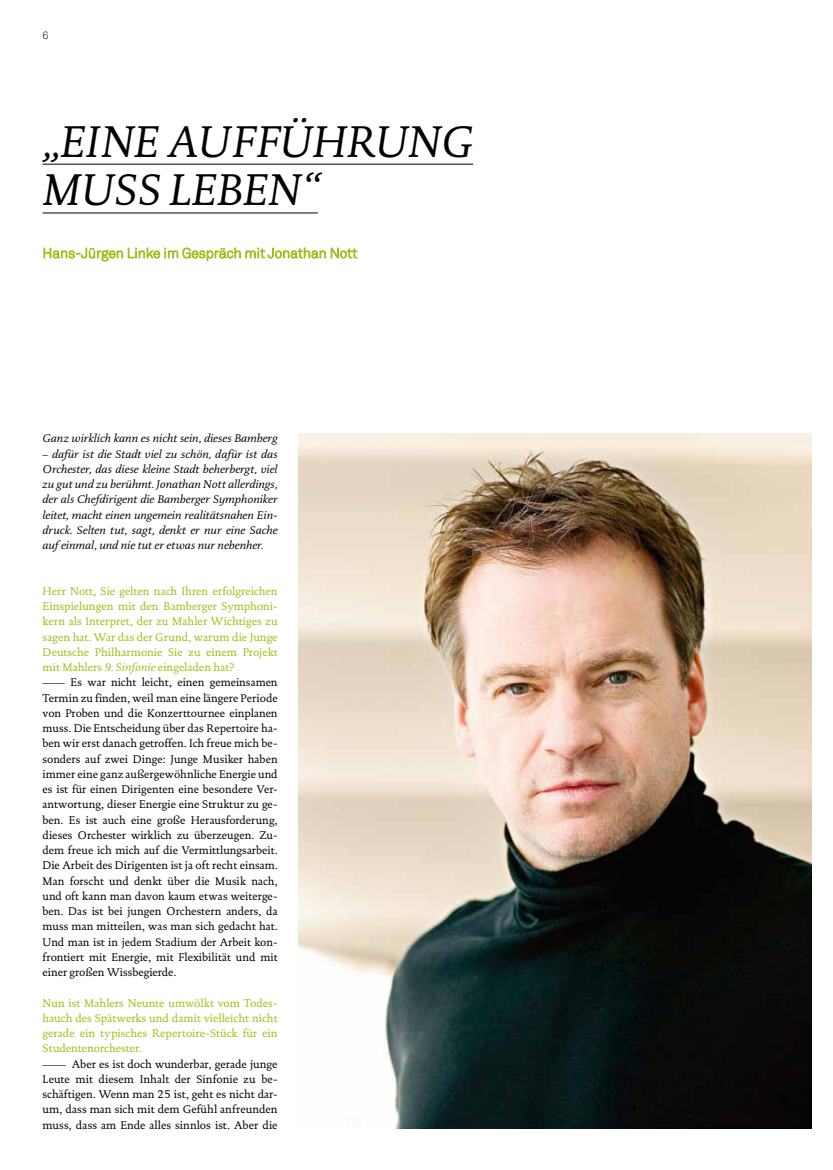
<style>
.page{position:relative;width:833px;height:1170px;background:#fff}
.page>*{position:absolute;margin:0;border:0;box-sizing:border-box;transform-origin:0 0}
.t1{font:italic 45px/48.8px "DTL Documenta T";color:#000;scale:.96 1}
.t2{font:11.25px/15.2px "DTL Documenta T";color:#000}
.t3{font:italic 11.25px/15.2px "DTL Documenta TOT";color:#000;text-align:justify}
.t4{font:11.25px/15.2px "DTL Documenta T";color:#9bc017}
.t5{font:300 10.62px "Akkurat";color:#000}
.s1{font-size:42.5px}
.s2{color:#9bc017}
.s3{font-family:"DTL Documenta TOT";font-style:italic;color:#9bc017}
</style>
<div class="page">
<img style="left:299px;top:433px;width:512px;height:695px">
<hr style="left:43px;top:164px;width:430px;height:1px;background:#000">
<hr style="left:43px;top:212px;width:275px;height:1px;background:#000">
<svg style="left:44px;top:248px;width:196px;height:13px"></svg>
<svg style="left:246px;top:248px;width:111px;height:10px"></svg>
<p class="t5" style="left:43px;top:29px;width:8px">6</p>
<h1 class="t1" style="left:43px;top:116px;width:450px"><span class="s1">„</span>EINE AUFFÜHRUNG<br>MUSS LEBEN<span class="s1">“</span></h1>
<p class="t3" style="left:43px;top:431px;width:237px">Ganz wirklich kann es nicht sein, dieses Bamberg</p>
<p class="t3" style="left:43px;top:446px;width:237px">– dafür ist die Stadt viel zu schön, dafür ist das Orchester, das diese kleine Stadt beherbergt, viel zu gut und zu berühmt. Jonathan Nott allerdings, der als Chefdirigent die Bamberger Symphoniker leitet, macht einen ungemein realitätsnahen Ein&shy;druck. Selten tut, sagt, denkt er nur eine Sache auf einmal, und nie tut er etwas nur nebenher.</p>
<p class="t2" style="left:43px;top:583px;width:237px"><span class="s2">Herr Nott, Sie gelten nach Ihren erfolgreichen Einspielungen mit den Bamberger Symphoni&shy;kern als Interpret, der zu Mahler Wichtiges zu sagen hat. War das der Grund, warum die Junge Deutsche Philharmonie Sie zu einem Projekt mit Mahlers</span> <span class="s3">9. Sinfonie</span> <span class="s2">eingeladen hat?<br></span>—— Es war nicht leicht, einen gemeinsamen Termin zu finden, weil man eine längere Periode von Proben und die Konzerttournee einplanen muss. Die Entscheidung über das Repertoire ha&shy;ben wir erst danach getroffen. Ich freue mich be&shy;sonders auf zwei Dinge: Junge Musiker haben immer eine ganz außergewöhnliche Energie und es ist für einen Dirigenten eine besondere Ver&shy;antwortung, dieser Energie eine Struktur zu ge&shy;ben. Es ist auch eine große Herausforderung, dieses Orchester wirklich zu überzeugen. Zu&shy;dem freue ich mich auf die Vermittlungsarbeit.<br>Die Arbeit des Dirigenten ist ja oft recht einsam.<br>Man forscht und denkt über die Musik nach, und oft kann man davon kaum etwas weiterge&shy;ben. Das ist bei jungen Orchestern anders, da muss man mitteilen, was man sich gedacht hat.<br>Und man ist in jedem Stadium der Arbeit kon&shy;frontiert mit Energie, mit Flexibilität und mit einer großen Wissbegierde.</p>
<p class="t4" style="left:43px;top:994px;width:237px">Nun ist Mahlers Neunte umwölkt vom Todes&shy;hauch des Spätwerks und damit vielleicht nicht gerade ein typisches Repertoire-Stück für ein Studentenorchester.</p>
<p class="t2" style="left:43px;top:1055px;width:237px;text-align:justify">—— Aber es ist doch wunderbar, gerade junge Leute mit diesem Inhalt der Sinfonie zu be&shy;schäftigen. Wenn man 25 ist, geht es nicht dar&shy;um, dass man sich mit dem Gefühl anfreunden muss, dass am Ende alles sinnlos ist. Aber die</p>
</div>
